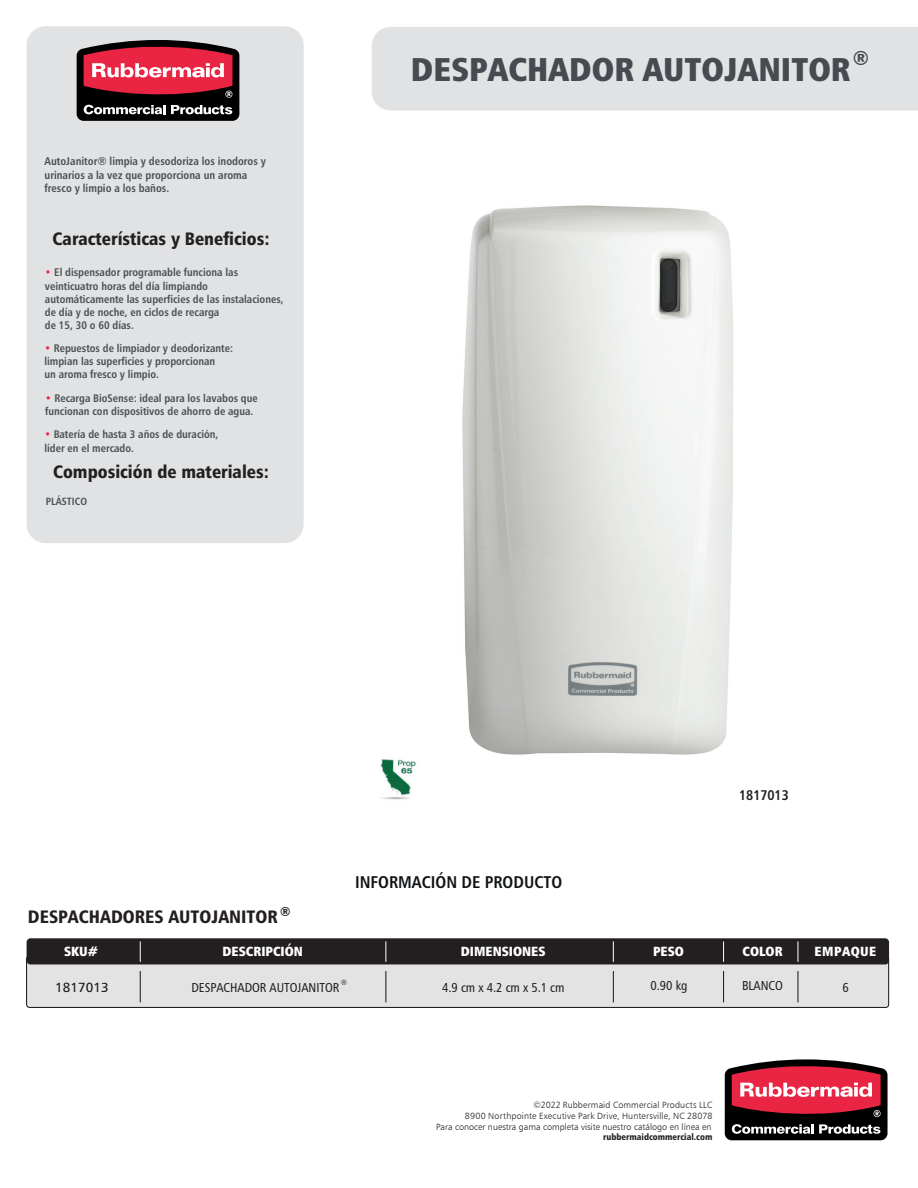
<style>
.page{position:relative;width:918px;height:1188px;background:#fff}
.page>*{position:absolute;margin:0;border:0;box-sizing:border-box;transform-origin:0 0}
.t1{font:33px "Humanist 777 BT Extra Black Cond B";color:#454b50}
.t2{font:19.5px "Humanist 777 BT Extra Black Cond B";color:#454b50}
.t3{font:18px "Humanist 777 BT Black Condensed B";color:#231f20}
.t4{font:16.95px "Humanist 777 BT Bold Condensed B";color:#111416}
.t5{font:14.1px "Humanist 777 BT Bold Condensed B";letter-spacing:-.01em;color:#231f20}
.t6{font:13.35px "Humanist 777 BT Extra Black Cond B";color:#fff}
.t7{font:13.35px "Humanist 777 BT Roman B";color:#111416}
.t8{font:13.35px "Humanist 777 BT Extra Black Cond B";letter-spacing:.03em;color:#fff}
.t9{font:12.9px "Humanist 777 BT Roman Condensed B";letter-spacing:-.005em;color:#231f20}
.t10{font:11.25px/13.5px "Humanist 777 BT Bold Condensed B";color:#4c4f53}
.t11{font:11.1px/13.2px "Humanist 777 BT Bold Condensed B";color:#4c4f53}
.t12{font:10.5px "Humanist 777 BT Bold Condensed B";color:#4c4f53}
.t13{font:9px/10.8px "Humanist 777 BT Light B";letter-spacing:.01em;color:#231f20;text-align:right}
.t14{font:9px "Humanist 777 BT Black Condensed B";color:#231f20}
.t15{font:7.5px "Humanist 777 BT Roman Condensed B";color:#231f20}
.s1{color:#ea2443}
</style>
<div class="page">
<div style="left:27px;top:26px;width:277px;height:517px;background:#e1e2e4;border-radius:19px"></div>
<div style="left:372px;top:27px;width:546px;height:84px;background:#e1e2e4"></div>
<svg style="left:77px;top:40px;width:162px;height:81px;background:#873744"></svg>
<div style="left:27px;top:956px;width:862px;height:51px;background:#e2e3e2;border-radius:3px"></div>
<div style="left:26px;top:956px;width:863px;height:52px;border:1px solid #111416;border-radius:3px"></div>
<div style="left:27px;top:938px;width:862px;height:26px;background:#231f20;border-radius:4px"></div>
<svg style="left:140px;top:942px;width:1px;height:20px"></svg>
<svg style="left:386px;top:942px;width:1px;height:20px"></svg>
<svg style="left:613px;top:942px;width:1px;height:20px"></svg>
<svg style="left:723px;top:942px;width:1px;height:20px"></svg>
<hr style="left:140px;top:971px;width:1px;height:31px;background:#111416">
<hr style="left:386px;top:971px;width:1px;height:31px;background:#111416">
<hr style="left:613px;top:971px;width:1px;height:31px;background:#111416">
<hr style="left:723px;top:971px;width:1px;height:31px;background:#111416">
<svg style="left:798px;top:942px;width:1px;height:20px"></svg>
<hr style="left:798px;top:971px;width:1px;height:31px;background:#111416">
<svg style="left:725px;top:1059px;width:163px;height:81px;background:#8b3a47"></svg>
<img style="left:462px;top:205px;width:271px;height:550px">
<img style="left:380px;top:759px;width:36px;height:41px">
<p class="t10" style="left:45px;top:154px;width:223px">AutoJanitor® limpia y desodoriza los inodoros y urinarios a la vez que proporciona un aroma fresco y limpio a los baños.</p>
<h3 class="t3" style="left:53px;top:227px;width:219px">Características y Beneficios:</h3>
<p class="t11" style="left:45px;top:266px;width:240px"><span class="s1">•</span> El dispensador programable funciona las veinticuatro horas del día limpiando automáticamente las superficies de las instalaciones, de día y de noche, en ciclos de recarga<br>de 15, 30 o 60 días.</p>
<p class="t11" style="left:44px;top:341px;width:190px"><span class="s1">•</span> Repuestos de limpiador y deodorizante: limpian las superficies y proporcionan<br>un aroma fresco y limpio.</p>
<p class="t11" style="left:45px;top:391px;width:214px"><span class="s1">•</span> Recarga BioSense: ideal para los lavabos que funcionan con dispositivos de ahorro de agua.</p>
<p class="t11" style="left:44px;top:428px;width:176px"><span class="s1">•</span> Batería de hasta 3 años de duración, líder en el mercado.</p>
<h3 class="t3" style="left:53px;top:460px;width:218px">Composición de materiales:</h3>
<p class="t12" style="left:46px;top:495px;width:43px">PLÁSTICO</p>
<h2 class="t2" style="left:853px;top:46px;width:18px">®</h2>
<h1 class="t1" style="left:411px;top:48px;width:441px">DESPACHADOR AUTOJANITOR</h1>
<h3 class="t3" style="left:28px;top:906px;width:264px">DESPACHADORES AUTOJANITOR <sup>®</sup></h3>
<h3 class="t4" style="left:355px;top:871px;width:209px">INFORMACIÓN DE PRODUCTO</h3>
<p class="t5" style="left:739px;top:786px;width:51px">1817013</p>
<p class="t6" style="left:64px;top:943px;width:35px">SKU#</p>
<p class="t6" style="left:223px;top:943px;width:82px">DESCRIPCIÓN</p>
<p class="t6" style="left:461px;top:943px;width:86px">DIMENSIONES</p>
<p class="t6" style="left:653px;top:943px;width:32px">PESO</p>
<p class="t8" style="left:815px;top:943px;width:63px">EMPAQUE</p>
<p class="t9" style="left:191px;top:979px;width:149px">DESPACHADOR AUTOJANITOR</p>
<p class="t6" style="left:743px;top:943px;width:42px">COLOR</p>
<p class="t9" style="left:742px;top:978px;width:42px">BLANCO</p>
<p class="t15" style="left:341px;top:978px;width:8px">®</p>
<p class="t9" style="left:442px;top:979px;width:124px">4.9 cm x 4.2 cm x 5.1 cm</p>
<p class="t9" style="left:650px;top:978px;width:39px">0.90 kg</p>
<p class="t7" style="left:55px;top:979px;width:55px">1817013</p>
<p class="t9" style="left:842px;top:979px;width:8px">6</p>
<p class="t13" style="left:436px;top:1099px;width:278px">©2022 Rubbermaid Commercial Products LLC<br>8900 Northpointe Executive Park Drive, Huntersville, NC 28078<br>Para conocer nuestra gama completa visite nuestro catálogo en línea en</p>
<p class="t14" style="left:603px;top:1131px;width:111px">rubbermaidcommercial.com</p>
</div>
